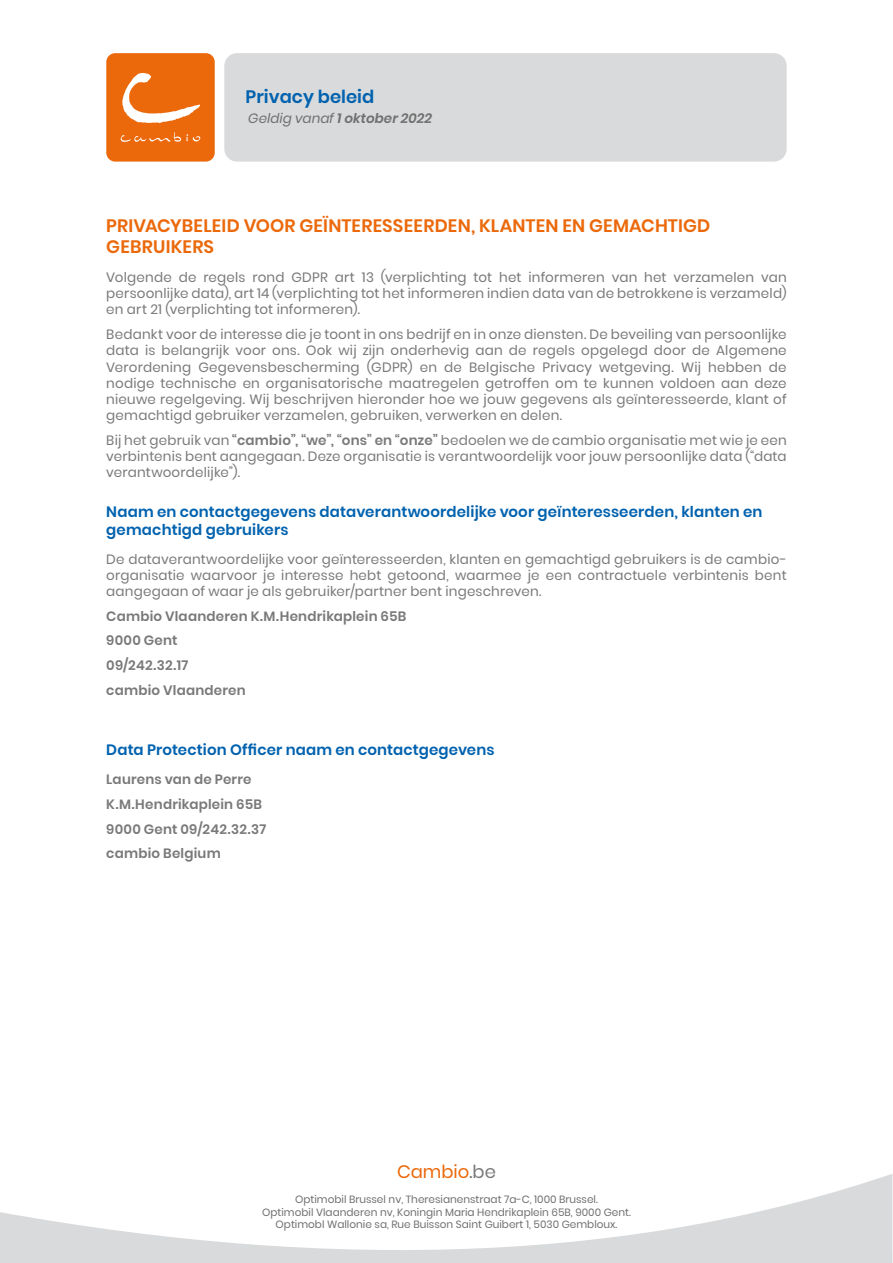
<style>
.page{position:relative;width:893px;height:1263px;background:#fff}
.page>*{position:absolute;margin:0;border:0;box-sizing:border-box;transform-origin:0 0}
.t1{font:600 18px/21.6px "Poppins";letter-spacing:.01em;color:#eb690b}
.t2{font:600 18px "Poppins";color:#0062af}
.t3{font:18px "Poppins";color:#eb690b}
.t4{font:600 15px/18px "Poppins";letter-spacing:.01em;color:#0062af}
.t5{font:13.5px/16.2px "Poppins";letter-spacing:.015em;color:#797979;text-align:justify}
.t6{font:600 13.5px/24.8px "Poppins";letter-spacing:.015em;color:#797979}
.t7{font:italic 600 13.5px "Poppins";color:#707070}
.t8{font:10.5px/12.6px "Poppins";color:#707070;text-align:center}
.s1{font-weight:400}
.s2{font-weight:600}
.s3{color:#797979}
</style>
<div class="page">
<svg style="left:0;top:1174px;width:892px;height:89px"></svg>
<svg style="left:106px;top:53px;width:109px;height:109px;background:#ed7824"></svg>
<div style="left:224px;top:53px;width:563px;height:109px;background:#d9dadb;border-radius:13px"></div>
<h1 class="t2" style="left:246px;top:86px;width:130px">Privacy beleid</h1>
<p class="t7" style="left:248px;top:110px;width:185px"><span class="s1">Geldig vanaf</span> 1 oktober 2022</p>
<h1 class="t1" style="left:106px;top:214px;width:605px">PRIVACYBELEID VOOR GEÏNTERESSEERDEN, KLANTEN EN GEMACHTIGD<br>GEBRUIKERS</h1>
<p class="t5" style="left:106px;top:269px;width:682px">Volgende de regels rond GDPR art 13 (verplichting tot het informeren van het verzamelen van persoonlijke data), art 14 (verplichting tot het informeren indien data van de betrokkene is verzameld) en art 21 (verplichting tot informeren).</p>
<p class="t5" style="left:106px;top:326px;width:682px">Bedankt voor de interesse die je toont in ons bedrijf en in onze diensten. De beveiling van persoonlijke data is belangrijk voor ons. Ook wij zijn onderhevig aan de regels opgelegd door de Algemene Verordening Gegevensbescherming (GDPR) en de Belgische Privacy wetgeving. Wij hebben de nodige technische en organisatorische maatregelen getroffen om te kunnen voldoen aan deze nieuwe regelgeving. Wij beschrijven hieronder hoe we jouw gegevens als geïnteresseerde, klant of gemachtigd gebruiker verzamelen, gebruiken, verwerken en delen.</p>
<p class="t5" style="left:106px;top:432px;width:682px">Bij het gebruik van <span class="s2">“cambio”, “we”, “ons” en “onze”</span> bedoelen we de cambio organisatie met wie je een verbintenis bent aangegaan. Deze organisatie is verantwoordelijk voor jouw persoonlijke data (“data verantwoordelijke”).</p>
<p class="t4" style="left:106px;top:502px;width:658px">Naam en contactgegevens dataverantwoordelijke voor geïnteresseerden, klanten en gemachtigd gebruikers</p>
<p class="t5" style="left:106px;top:551px;width:682px">De dataverantwoordelijke voor geïnteresseerden, klanten en gemachtigd gebruikers is de cambio&shy;organisatie waarvoor je interesse hebt getoond, waarmee je een contractuele verbintenis bent aangegaan of waar je als gebruiker/partner bent ingeschreven.</p>
<p class="t6" style="left:106px;top:604px;width:302px">Cambio Vlaanderen K.M.Hendrikaplein 65B<br>9000 Gent<br>09/242.32.17<br>cambio Vlaanderen</p>
<p class="t4" style="left:106px;top:741px;width:390px">Data Protection Officer naam en contactgegevens</p>
<p class="t6" style="left:106px;top:767px;width:161px">Laurens van de Perre<br>K.M.Hendrikaplein 65B<br>9000 Gent 09/242.32.37 cambio Belgium</p>
<h1 class="t3" style="left:397px;top:1161px;width:100px">Cambio<span class="s3">.be</span></h1>
<p class="t8" style="left:262px;top:1193px;width:370px">Optimobil Brussel nv, Theresianenstraat 7a-C, 1000 Brussel.<br>Optimobil Vlaanderen nv, Koningin Maria Hendrikaplein 65B, 9000 Gent.<br>Optimobl Wallonie sa, Rue Buisson Saint Guibert 1, 5030 Gembloux.</p>
</div>
